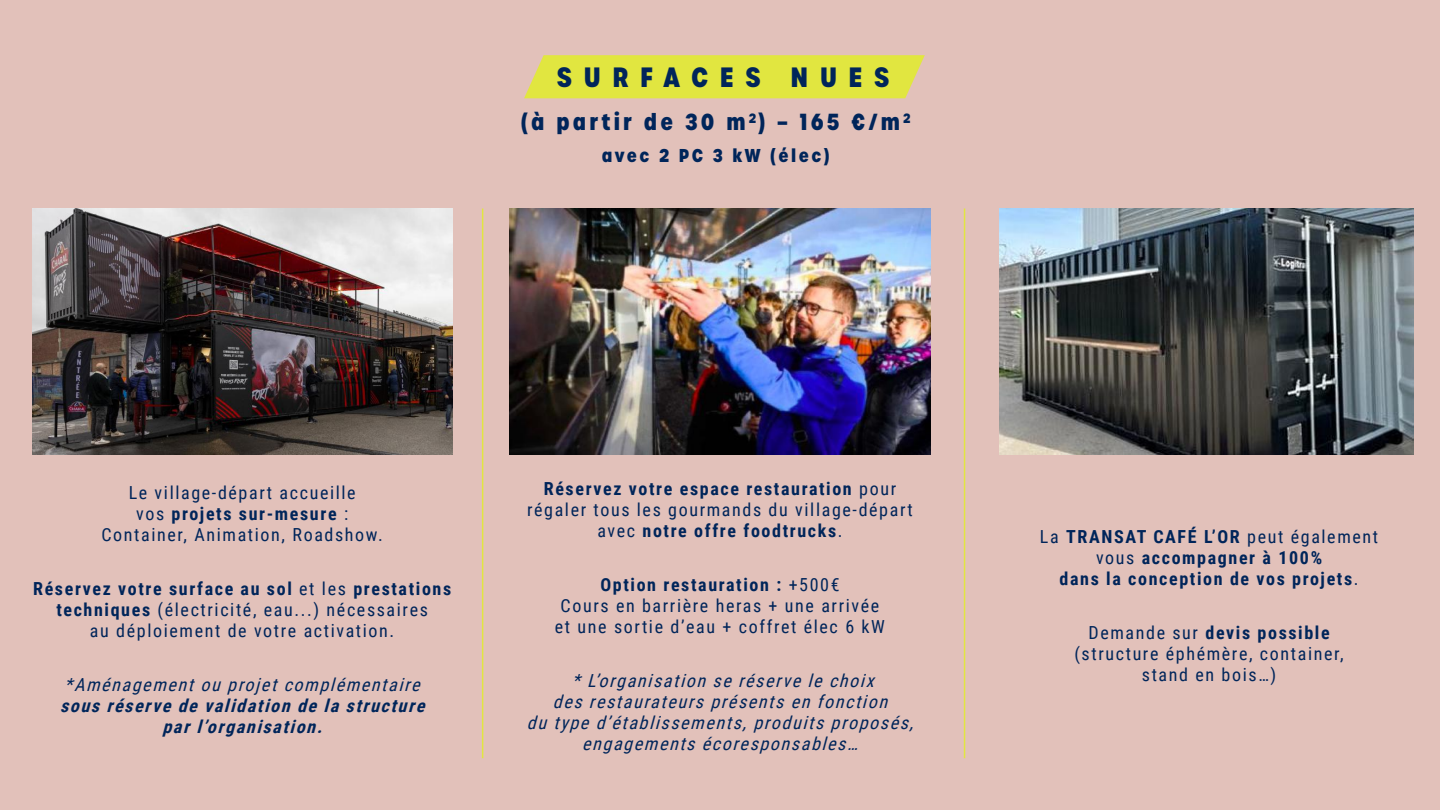
<style>
.page{position:relative;width:1440px;height:810px;background:#e2c1ba}
.page>*{position:absolute;margin:0;border:0;box-sizing:border-box;transform-origin:0 0}
.t1{font:700 27px "Urbane Condensed";letter-spacing:.43em;color:#00255a}
.t2{font:700 22.5px "Urbane Condensed";letter-spacing:.14em;color:#00255a}
.t3{font:18px/21px "Roboto Condensed";letter-spacing:.09em;color:#00255a;text-align:center}
.t4{font:700 18px/21px "Roboto Condensed";letter-spacing:.09em;color:#00255a;text-align:center}
.t5{font:italic 18px/21px "Roboto Condensed";color:#00255a;text-align:center}
.t6{font:italic 700 18px/21px "Roboto Condensed";color:#00255a;text-align:center}
.t7{font:700 18px "Urbane Condensed";letter-spacing:.14em;color:#00255a}
.s1{font-weight:700}
.s2{font-weight:400}
</style>
<div class="page">
<hr style="left:482px;top:209px;width:1px;height:549px;background:#e1e640">
<hr style="left:964px;top:209px;width:1px;height:549px;background:#e1e640">
<svg style="left:524px;top:55px;width:401px;height:43px;background:#e1e446"></svg>
<img style="left:32px;top:209px;width:420px;height:246px">
<img style="left:510px;top:209px;width:420px;height:246px">
<img style="left:999px;top:209px;width:415px;height:246px">
<h1 class="t1" style="left:557px;top:58px;width:334px">SURFACES NUES</h1>
<p class="t2" style="left:521px;top:106px;width:392px">(à partir de 30 m<sup>2</sup>) – 165 €/m<sup>2</sup></p>
<p class="t7" style="left:602px;top:143px;width:229px">avec 2 PC 3 kW (élec)</p>
<p class="t3" style="left:101px;top:482px;width:283px">Le village-départ accueille<br>vos <span class="s1">projets sur-mesure</span> :<br>Container, Animation, Roadshow.</p>
<p class="t3" style="left:33px;top:578px;width:420px"><span class="s1">Réservez votre surface au sol</span> et les <span class="s1">prestations techniques</span> (électricité, eau...) nécessaires<br>au déploiement de votre activation.</p>
<p class="t5" style="left:65px;top:674px;width:363px">*Aménagementou projetcomplémentaire</p>
<p class="t6" style="left:60px;top:695px;width:372px">sous réserve de validation de la structure parl’organisation.</p>
<p class="t4" style="left:527px;top:477px;width:387px">Réservez votre espace restauration <span class="s2">pour régaler tous les gourmands du village-départ avec</span> notre offre foodtrucks<span class="s2">.</span></p>
<p class="t3" style="left:555px;top:573px;width:332px"><span class="s1">Option restauration :</span> +500€<br>Cours en barrière heras + une arrivée et une sortie d’eau + coffret élec 6 kW</p>
<p class="t5" style="left:527px;top:669px;width:394px">* L’organisation se réserve le choix<br>des restaurateurs présents en fonction<br>du type d’établissements,produits proposés, engagements écoresponsables…</p>
<p class="t4" style="left:1040px;top:526px;width:340px"><span class="s2">La</span> TRANSAT CAFÉ L’OR <span class="s2">peut également vous</span> accompagner à 100%<br>dans la conception de vos projets<span class="s2">.</span></p>
<p class="t3" style="left:1074px;top:622px;width:271px">Demande sur <span class="s1">devis possible </span>(structure éphémère, container, stand en bois…)</p>
</div>
